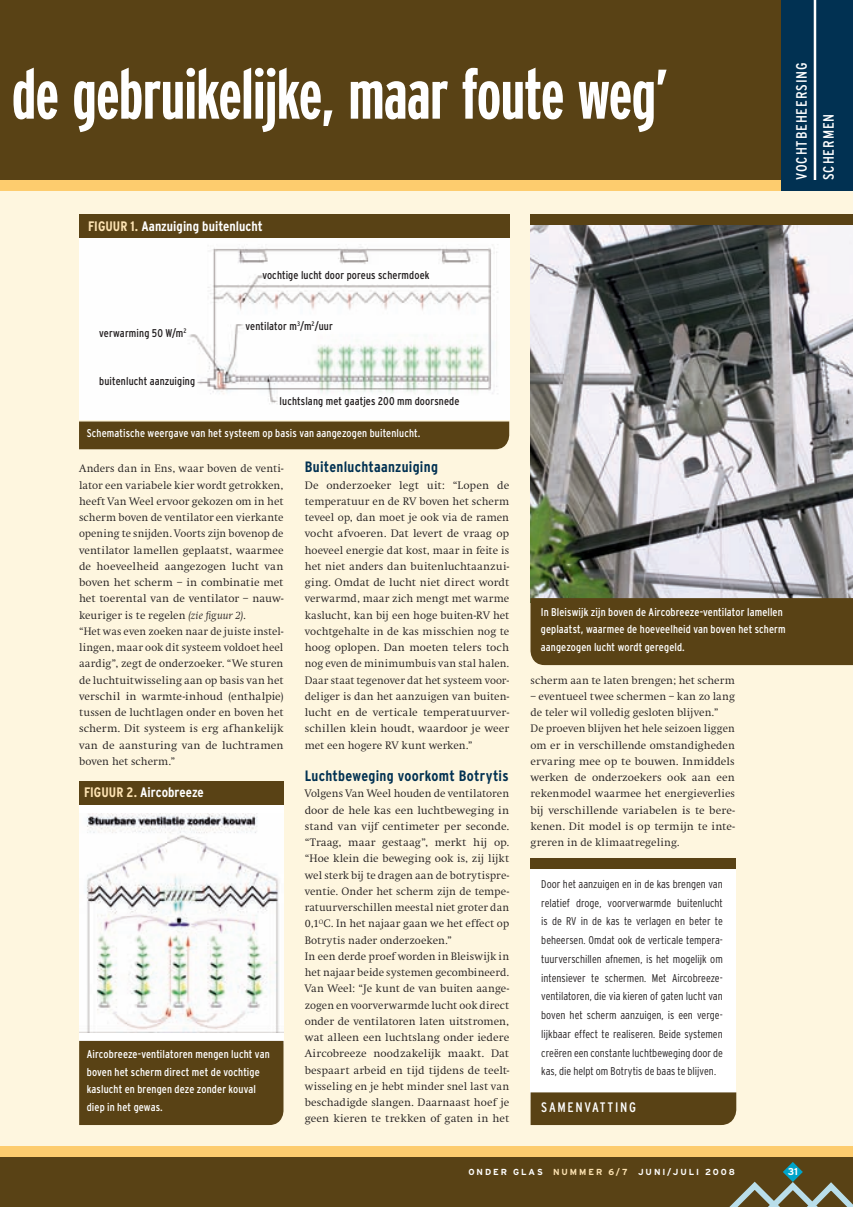
<style>
.page{position:relative;width:853px;height:1207px;background:#fff}
.page>*{position:absolute;margin:0;border:0;box-sizing:border-box;transform-origin:0 0}
.t1{font:700 extra-condensed 70px "Interstate";letter-spacing:-.01em;color:#fff}
.t2{font:700 condensed 15px "Interstate";letter-spacing:.02em;color:#013152}
.t3{font:condensed 15px/27.1px "Interstate";letter-spacing:.06em;color:#fff}
.t4{font:700 condensed 13.75px "Interstate";color:#fff}
.t5{font:condensed 13.75px "Interstate";color:#fff}
.t6{font:300 11.25px/16.2px "Swift";letter-spacing:.01em;color:#231f20}
.t7{font:300 condensed 11.25px/18.8px "Interstate";letter-spacing:-.005em;color:#231f20;text-align:justify}
.t8{font:condensed 11.25px/17.5px "Interstate";letter-spacing:.01em;color:#fff}
.t9{font:condensed 11.25px "Interstate";letter-spacing:.01em;color:#231f20}
.t10{font:700 10px "Interstate";color:#fff}
.t11{font:700 8.75px "Interstate";letter-spacing:.22em;color:#fff}
.s1{color:#fde3b2}
.s2{font-style:italic}
</style>
<div class="page">
<div style="left:0;top:0;width:852px;height:1207px;background:#fef6df"></div>
<div style="left:0;top:1146px;width:852px;height:61px;background:#594215"></div>
<div style="left:0;top:0;width:852px;height:184px;background:#594215"></div>
<div style="left:0;top:180px;width:852px;height:11px;background:#fdcc6e"></div>
<div style="left:0;top:1146px;width:852px;height:10px;background:#fdcc6e"></div>
<div style="left:781px;top:0;width:71px;height:191px;background:#013152"></div>
<hr style="left:813px;top:0;width:3px;height:180px;background:#fff">
<div style="left:530px;top:862px;width:206px;height:238px;background:#fff"></div>
<div style="left:530px;top:858px;width:206px;height:10px;background:#594215"></div>
<div style="left:530px;top:1092px;width:207px;height:33px;background:#594215"></div>
<div style="left:79px;top:801px;width:204px;height:243px;background:linear-gradient(to right,#fefefe,#fffefe)"></div>
<img style="left:79px;top:814px;width:204px;height:218px">
<div style="left:79px;top:781px;width:204px;height:23px;background:#594215"></div>
<div style="left:79px;top:1041px;width:204px;height:84px;background:#594215"></div>
<img style="left:530px;top:225px;width:322px;height:373px">
<div style="left:530px;top:214px;width:322px;height:11px;background:#594215"></div>
<div style="left:530px;top:598px;width:322px;height:67px;background:#594215"></div>
<img style="left:79px;top:237px;width:430px;height:183px">
<div style="left:79px;top:214px;width:430px;height:23px;background:#594215"></div>
<div style="left:79px;top:421px;width:430px;height:28px;background:#594215"></div>
<svg style="left:729px;top:1162px;width:124px;height:45px"></svg>
<h1 class="t1" style="left:12px;top:55px;width:659px">de gebruikelijke, maar foute weg’</h1>
<h2 class="t3" style="left:787px;top:180px;width:119px;rotate:-90deg">VOCHTBEHEERSING<br>SCHERMEN</h2>
<p class="t4" style="left:88px;top:218px;width:176px"><span class="s1">FIGUUR 1.</span> Aanzuiging buitenlucht</p>
<p class="t9" style="left:99px;top:326px;width:89px">verwarming 50 W/m<sup>2</sup></p>
<p class="t9" style="left:99px;top:374px;width:97px">buitenlucht aanzuiging</p>
<p class="t9" style="left:262px;top:269px;width:169px">vochtige lucht door poreus schermdoek</p>
<p class="t9" style="left:245px;top:319px;width:89px">ventilator m<sup>3</sup>/m<sup>2</sup>/uur</p>
<p class="t9" style="left:279px;top:394px;width:181px">luchtslang met gaatjes 200 mm doorsnede</p>
<p class="t8" style="left:87px;top:424px;width:335px">Schematische weergave van het systeem op basis van aangezogen buitenlucht.</p>
<p class="t6" style="left:79px;top:461px;width:206px">Anders dan in Ens, waar boven de venti&shy;lator een variabele kier wordt getrokken, heeft Van Weel ervoor gekozen om in het scherm boven de ventilator een vierkante opening te snijden. Voorts zijn bovenop de ventilator lamellen geplaatst, waarmee de hoeveelheid aangezogen lucht van boven het scherm – in combinatie met het toerental van de ventilator – nauw&shy;keuriger is te regelen <span class="s2">(zie figuur 2)</span>.<br>“Het was even zoeken naar de juiste instel&shy;lingen, maar ook dit systeem voldoet heel aardig”, zegt de onderzoeker. “We sturen de luchtuitwisseling aan op basis van het verschil in warmte-inhoud (enthalpie) tussen de luchtlagen onder en boven het scherm. Dit systeem is erg afhankelijk van de aansturing van de luchtramen boven het scherm.”</p>
<p class="t4" style="left:84px;top:784px;width:121px"><span class="s1">FIGUUR 2.</span> Aircobreeze</p>
<p class="t8" style="left:87px;top:1045px;width:184px">Aircobreeze-ventilatoren mengen lucht van boven het scherm direct met de vochtige kaslucht en brengen deze zonder kouval diep in het gewas.</p>
<h2 class="t2" style="left:305px;top:459px;width:135px">Buitenluchtaanzuiging</h2>
<p class="t6" style="left:305px;top:477px;width:206px;text-align:justify">De onderzoeker legt uit: “Lopen de temperatuur en de RV boven het scherm teveel op, dan moet je ook via de ramen vocht afvoeren. Dat levert de vraag op hoeveel energie dat kost, maar in feite is het niet anders dan buitenluchtaanzui&shy;ging. Omdat de lucht niet direct wordt verwarmd, maar zich mengt met warme kaslucht, kan bij een hoge buiten-RV het vochtgehalte in de kas misschien nog te hoog oplopen. Dan moeten telers toch nog even de minimumbuis van stal halen.<br>Daar staat tegenover dat het systeem voor&shy;deliger is dan het aanzuigen van buiten&shy;lucht en de verticale temperatuurver&shy;schillen klein houdt, waardoor je weer met een hogere RV kunt werken.”</p>
<h2 class="t2" style="left:305px;top:767px;width:205px">Luchtbeweging voorkomt Botrytis</h2>
<p class="t6" style="left:305px;top:786px;width:206px">Volgens Van Weel houden de ventilatoren door de hele kas een luchtbeweging in stand van vijf centimeter per seconde. “Traag, maar gestaag”, merkt hij op. “Hoe klein die beweging ook is, zij lijkt wel sterk bij te dragen aan de botrytispre&shy;ventie. Onder het scherm zijn de tempe&shy;ratuurverschillen meestal niet groter dan 0,1<sup>O</sup>C. In het najaar gaan we het effect op Botrytis nader onderzoeken.”<br>In een derde proef worden in Bleiswijk in het najaar beide systemen gecombineerd.<br>Van Weel: “Je kunt de van buiten aange&shy;zogen en voorverwarmde lucht ook direct onder de ventilatoren laten uitstromen, wat alleen een luchtslang onder iedere Aircobreeze noodzakelijk maakt. Dat bespaart arbeid en tijd tijdens de teelt&shy;wisseling en je hebt minder snel last van beschadigde slangen. Daarnaast hoef je geen kieren te trekken of gaten in het</p>
<p class="t8" style="left:541px;top:603px;width:246px">In Bleiswijk zijn boven de Aircobreeze-ventilator lamellen geplaatst, waarmee de hoeveelheid van boven het scherm aangezogen lucht wordt geregeld.</p>
<p class="t6" style="left:530px;top:672px;width:206px">scherm aan te laten brengen; het scherm</p>
<p class="t6" style="left:530px;top:688px;width:206px">– eventueel twee schermen – kan zo lang de teler wil volledig gesloten blijven.”<br>De proeven blijven het hele seizoen liggen om er in verschillende omstandigheden ervaring mee op te bouwen. Inmiddels werken de onderzoekers ook aan een rekenmodel waarmee het energieverlies bij verschillende variabelen is te bere&shy;kenen. Dit model is op termijn te inte&shy;greren in de klimaatregeling.</p>
<p class="t7" style="left:541px;top:874px;width:183px">Door het aanzuigen en in de kas brengen van relatief droge, voorverwarmde buitenlucht is de RV in de kas te verlagen en beter te beheersen. Omdat ook de verticale tempera&shy;tuurverschillen afnemen, is het mogelijk om intensiever te schermen. Met Aircobreeze&shy;ventilatoren, die via kieren of gaten lucht van boven het scherm aanzuigen, is een verge&shy;lijkbaar effect te realiseren. Beide systemen creëren een constante luchtbeweging door de kas, die helpt om Botrytis de baas te blijven.</p>
<p class="t5" style="left:541px;top:1099px;width:17px">Samenvatting</p>
<p class="t11" style="left:468px;top:1167px;width:268px">ONDER GLAS <span class="s1">NUMMER 6/7</span> JUNI/JULI 2008</p>
<p class="t10" style="left:787px;top:1166px;width:12px">31</p>
</div>
